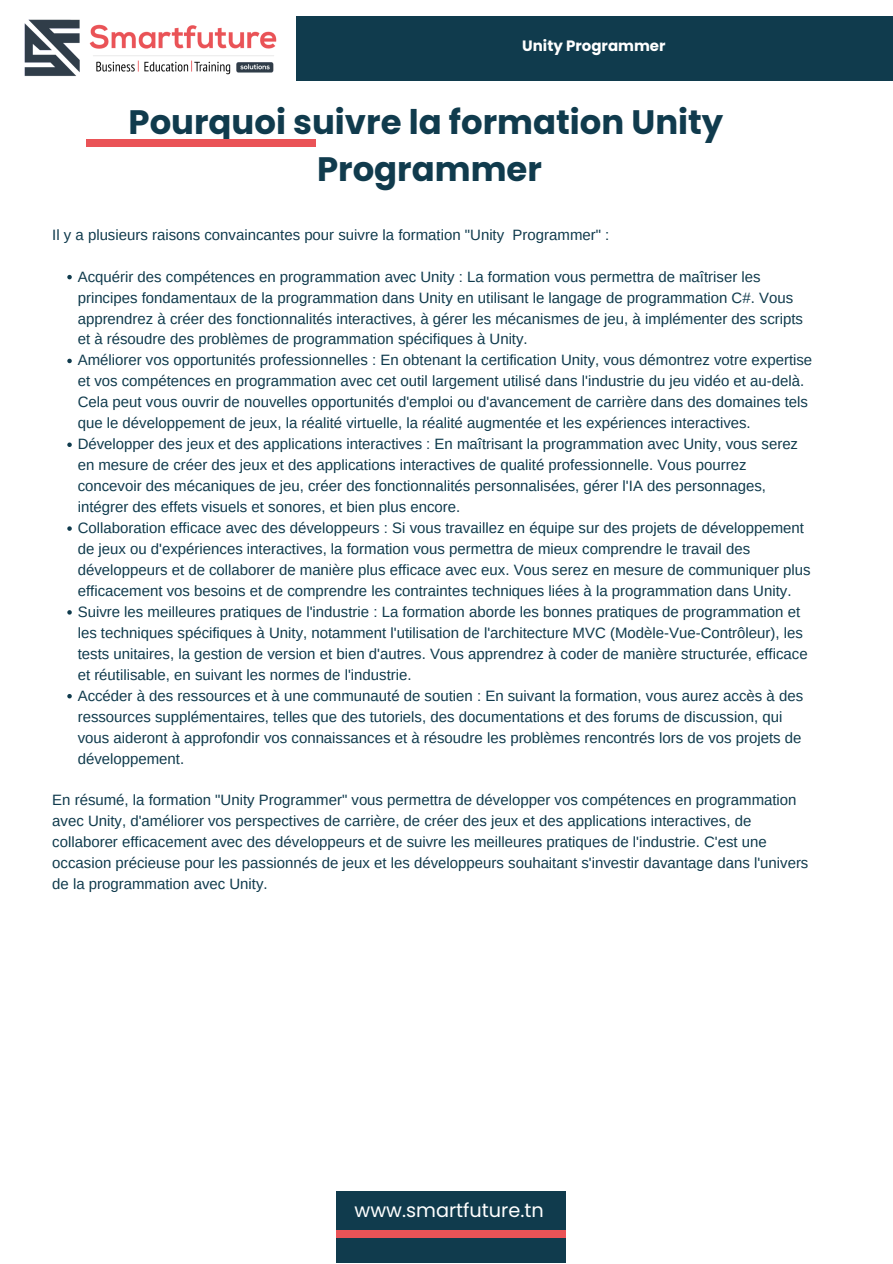
<style>
.page{position:relative;width:893px;height:1264px;background:#fff}
.page>*{position:absolute;margin:0;border:0;box-sizing:border-box;transform-origin:0 0}
.t1{font:700 33.9px "Poppins";color:#103b4d}
.t2{font:19.2px "Poppins";color:#fff}
.t3{font:15px/21px "Arimo";color:#103b4d}
.t4{font:700 15px "Poppins";color:#fff}
</style>
<div class="page">
<img style="left:24px;top:19px;width:253px;height:57px">
<div style="left:296px;top:16px;width:596px;height:65px;background:#103b4d"></div>
<div style="left:336px;top:1191px;width:229px;height:71px;background:#103b4d"></div>
<div style="left:336px;top:1230px;width:229px;height:7px;background:#ea5357"></div>
<svg style="left:67px;top:275px;width:5px;height:4px"></svg>
<svg style="left:67px;top:359px;width:5px;height:4px"></svg>
<svg style="left:67px;top:442px;width:5px;height:5px"></svg>
<svg style="left:67px;top:526px;width:5px;height:5px"></svg>
<svg style="left:67px;top:610px;width:5px;height:4px"></svg>
<svg style="left:67px;top:694px;width:5px;height:4px"></svg>
<div style="left:87px;top:139px;width:228px;height:7px;background:#ea5357"></div>
<p class="t4" style="left:522px;top:35px;width:145px">Unity Programmer</p>
<p class="t1" style="left:128px;top:98px;width:596px">Pourquoi suivre la formation Unity</p>
<p class="t1" style="left:317px;top:145px;width:226px">Programmer</p>
<p class="t3" style="left:52px;top:224px;width:558px">Il y a plusieurs raisons convaincantes pour suivre la formation "Unity Programmer" :</p>
<p class="t3" style="left:78px;top:266px;width:726px">Acquérir des compétences en programmation avec Unity : La formation vous permettra de maîtriser les principes fondamentaux de la programmation dans Unity en utilisant le langage de programmation C#. Vous apprendrez à créer des fonctionnalités interactives, à gérer les mécanismes de jeu, à implémenter des scripts et à résoudre des problèmes de programmation spécifiques à Unity.</p>
<p class="t3" style="left:78px;top:350px;width:736px">Améliorer vos opportunités professionnelles : En obtenant la certification Unity, vous démontrez votre expertise et vos compétences en programmation avec cet outil largement utilisé dans l'industrie du jeu vidéo et au-delà.<br>Cela peut vous ouvrir de nouvelles opportunités d'emploi ou d'avancement de carrière dans des domaines tels que le développement de jeux, la réalité virtuelle, la réalité augmentée et les expériences interactives.</p>
<p class="t3" style="left:78px;top:433px;width:721px">Développer des jeux et des applications interactives : En maîtrisant la programmation avec Unity, vous serez en mesure de créer des jeux et des applications interactives de qualité professionnelle. Vous pourrez concevoir des mécaniques de jeu, créer des fonctionnalités personnalisées, gérer l'IA des personnages, intégrer des effets visuels et sonores, et bien plus encore.</p>
<p class="t3" style="left:78px;top:517px;width:734px">Collaboration efficace avec des développeurs : Si vous travaillez en équipe sur des projets de développement de jeux ou d'expériences interactives, la formation vous permettra de mieux comprendre le travail des développeurs et de collaborer de manière plus efficace avec eux. Vous serez en mesure de communiquer plus efficacement vos besoins et de comprendre les contraintes techniques liées à la programmation dans Unity.</p>
<p class="t3" style="left:78px;top:601px;width:731px">Suivre les meilleures pratiques de l'industrie : La formation aborde les bonnes pratiques de programmation et les techniques spécifiques à Unity, notamment l'utilisation de l'architecture MVC (Modèle-Vue-Contrôleur), les tests unitaires, la gestion de version et bien d'autres. Vous apprendrez à coder de manière structurée, efficace et réutilisable, en suivant les normes de l'industrie.</p>
<p class="t3" style="left:78px;top:685px;width:727px">Accéder à des ressources et à une communauté de soutien : En suivant la formation, vous aurez accès à des ressources supplémentaires, telles que des tutoriels, des documentations et des forums de discussion, qui vous aideront à approfondir vos connaissances et à résoudre les problèmes rencontrés lors de vos projets de développement.</p>
<p class="t3" style="left:52px;top:789px;width:757px">En résumé, la formation "Unity Programmer" vous permettra de développer vos compétences en programmation avec Unity, d'améliorer vos perspectives de carrière, de créer des jeux et des applications interactives, de collaborer efficacement avec des développeurs et de suivre les meilleures pratiques de l'industrie. C'est une occasion précieuse pour les passionnés de jeux et les développeurs souhaitant s'investir davantage dans l'univers de la programmation avec Unity.</p>
<p class="t2" style="left:354px;top:1197px;width:191px">www.smartfuture.tn</p>
</div>
